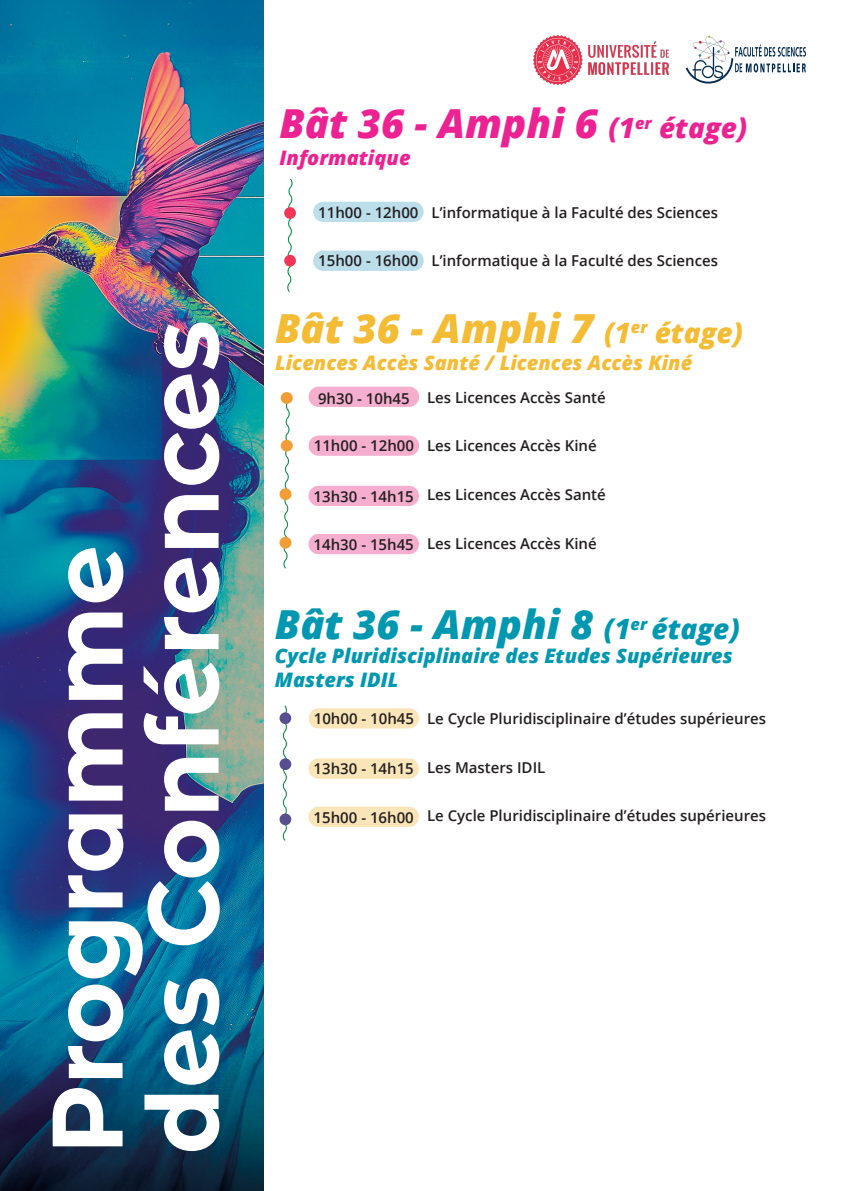
<style>
.page{position:relative;width:842px;height:1191px;background:#fff}
.page>*{position:absolute;margin:0;border:0;box-sizing:border-box;transform-origin:0 0}
.t1{font:700 99.8px/96px "Montserrat Alternates";color:#fff;scale:.96 1}
.t2{font:italic 800 40px "Open Sans";color:#ed2292}
.t3{font:italic 800 40px "Open Sans";color:#f4bb34}
.t4{font:italic 800 40px "Open Sans";color:#0098b0}
.t5{font:italic 800 20px/24px "Open Sans";color:#0098b0}
.t6{font:italic 800 20px "Open Sans";color:#f4bb34}
.t7{font:italic 800 20px "Open Sans";color:#ed2292}
.t8{font:600 15px "Open Sans";color:#231f20}
.s1{font-size:28px}
</style>
<div class="page">
<div style="left:313px;top:202px;width:111px;height:20px;background:#bcdeeb;border-radius:10px"></div>
<div style="left:313px;top:251px;width:111px;height:20px;background:#bcdeeb;border-radius:10px"></div>
<svg style="left:286px;top:179px;width:8px;height:113px"></svg>
<div style="left:284px;top:207px;width:12px;height:12px;background:#f23558;border-radius:50%"></div>
<div style="left:284px;top:255px;width:12px;height:11px;background:#f23558;border-radius:50%"></div>
<svg style="left:282px;top:392px;width:9px;height:177px"></svg>
<div style="left:281px;top:392px;width:12px;height:12px;background:#f29d35;border-radius:50%"></div>
<div style="left:281px;top:440px;width:12px;height:11px;background:#f29d35;border-radius:50%"></div>
<div style="left:279px;top:537px;width:12px;height:11px;background:#f29d35;border-radius:50%"></div>
<div style="left:279px;top:488px;width:12px;height:12px;background:#f29d35;border-radius:50%"></div>
<svg style="left:282px;top:705px;width:6px;height:136px"></svg>
<div style="left:279px;top:712px;width:12px;height:12px;background:#565090;border-radius:50%"></div>
<div style="left:279px;top:758px;width:12px;height:12px;background:#565090;border-radius:50%"></div>
<div style="left:279px;top:813px;width:12px;height:12px;background:#565090;border-radius:50%"></div>
<svg style="left:686px;top:35px;width:120px;height:49px"></svg>
<img style="left:534px;top:36px;width:135px;height:49px">
<div style="left:309px;top:386px;width:110px;height:21px;background:#f5aece;border-radius:10px"></div>
<div style="left:309px;top:435px;width:110px;height:21px;background:#f5aece;border-radius:10px"></div>
<div style="left:308px;top:486px;width:111px;height:20px;background:#f5aece;border-radius:10px"></div>
<div style="left:308px;top:534px;width:111px;height:20px;background:#f5aece;border-radius:10px"></div>
<div style="left:309px;top:708px;width:110px;height:20px;background:#fae5b9;border-radius:10px"></div>
<div style="left:308px;top:758px;width:111px;height:20px;background:#fae5b9;border-radius:10px"></div>
<div style="left:308px;top:806px;width:111px;height:21px;background:#fae5b9;border-radius:10px"></div>
<img style="left:0;top:0;width:264px;height:1191px">
<p class="t1" style="left:34px;top:1154px;width:870px;rotate:-90deg">Programme<br>des Conférences</p>
<p class="t2" style="left:279px;top:93px;width:469px">Bât 36 - Amphi 6 <span class="s1">(1</span><sup>er</sup> <span class="s1">étage)</span></p>
<p class="t7" style="left:279px;top:143px;width:133px">Informatique</p>
<p class="t8" style="left:432px;top:202px;width:288px">L’informatique à la Faculté des Sciences</p>
<p class="t8" style="left:432px;top:250px;width:288px">L’informatique à la Faculté des Sciences</p>
<p class="t8" style="left:318px;top:202px;width:102px">11h00 - 12h00</p>
<p class="t8" style="left:318px;top:251px;width:102px">15h00 - 16h00</p>
<p class="t3" style="left:275px;top:297px;width:469px">Bât 36 - Amphi 7 <span class="s1">(1</span><sup>er</sup> <span class="s1">étage)</span></p>
<p class="t6" style="left:275px;top:347px;width:418px">Licences Accès Santé / Licences Accès Kiné</p>
<p class="t8" style="left:318px;top:388px;width:93px">9h30 - 10h45</p>
<p class="t8" style="left:314px;top:435px;width:102px">11h00 - 12h00</p>
<p class="t8" style="left:314px;top:486px;width:102px">13h30 - 14h15</p>
<p class="t8" style="left:314px;top:534px;width:102px">14h30 - 15h45</p>
<p class="t8" style="left:427px;top:387px;width:180px">Les Licences Accès Santé</p>
<p class="t8" style="left:427px;top:435px;width:171px">Les Licences Accès Kiné</p>
<p class="t8" style="left:427px;top:484px;width:180px">Les Licences Accès Santé</p>
<p class="t8" style="left:427px;top:533px;width:171px">Les Licences Accès Kiné</p>
<p class="t4" style="left:275px;top:594px;width:466px">Bât 36 - Amphi 8 <span class="s1">(1</span><sup>er</sup> <span class="s1">étage)</span></p>
<p class="t5" style="left:275px;top:643px;width:459px">Cycle Pluridisciplinaire des Etudes Supérieures<br>Masters IDIL</p>
<p class="t8" style="left:314px;top:708px;width:102px">10h00 - 10h45</p>
<p class="t8" style="left:427px;top:708px;width:341px">Le Cycle Pluridisciplinaire d’études supérieures</p>
<p class="t8" style="left:314px;top:758px;width:102px">13h30 - 14h15</p>
<p class="t8" style="left:314px;top:806px;width:102px">15h00 - 16h00</p>
<p class="t8" style="left:427px;top:757px;width:120px">Les Masters IDIL</p>
<p class="t8" style="left:427px;top:805px;width:341px">Le Cycle Pluridisciplinaire d’études supérieures</p>
</div>
